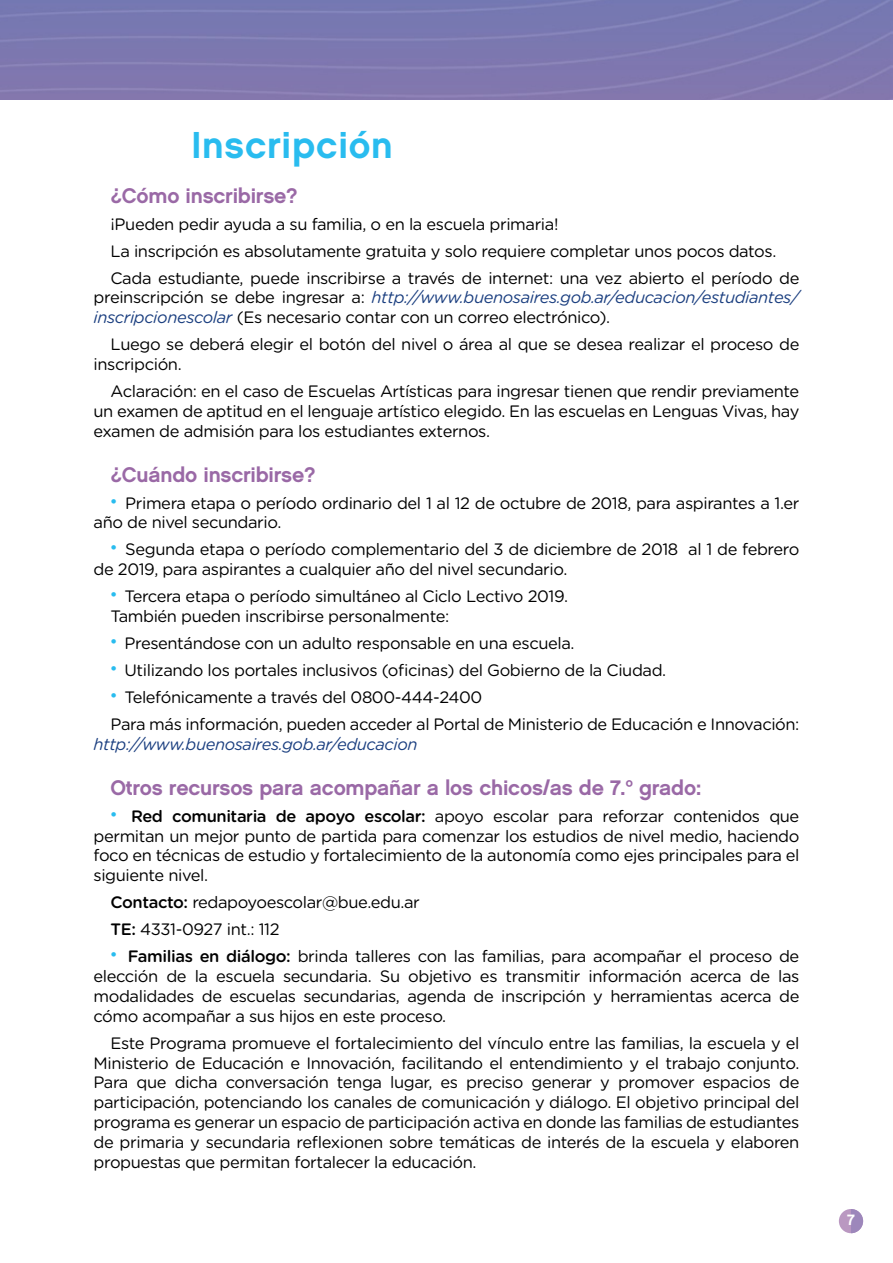
<style>
.page{position:relative;width:893px;height:1263px;background:#fff}
.page>*{position:absolute;margin:0;border:0;box-sizing:border-box;transform-origin:0 0}
.t1{font:37.5px "Chalet New York Nineteen Sixty";letter-spacing:.02em;color:#29bcef}
.t2{font:21px "Chalet New York Nineteen Sixty";letter-spacing:-.01em;color:#9a69a6}
.t3{font:16.5px/19.8px "Gotham Rounded";letter-spacing:-.025em;color:#000}
.t4{font:italic 16.5px "Gotham Rounded";letter-spacing:-.025em;color:#1b3f80}
.t5{font:15px "Chalet New York Nineteen Sixty";color:#fff}
.s1{font-style:italic;color:#1b3f80}
.s2{font-family:"Chalet New York Nineteen Sixty";font-size:21px;color:#29bcef}
.s3{font-weight:500}
</style>
<div class="page">
<div style="left:839px;top:1209px;width:24px;height:24px;background:#ba98c1;border-radius:50%"></div>
<svg style="left:851px;top:1209px;width:12px;height:24px"></svg>
<h1 class="t1" style="left:191px;top:122px;width:203px">Inscripción</h1>
<p class="t2" style="left:111px;top:183px;width:189px">¿Cómo inscribirse?</p>
<p class="t3" style="left:111px;top:210px;width:690px;line-height:27px">¡Pueden pedir ayuda a su familia, o en la escuela primaria!<br>La inscripción es absolutamente gratuita y solo requiere completar unos pocos datos.<br>Cada estudiante, puede inscribirse a través de internet: una vez abierto el período de</p>
<p class="t3" style="left:94px;top:287px;width:707px">preinscripción se debe ingresar a: <span class="s1">http://www.buenosaires.gob.ar/educacion/estudiantes/ inscripcionescolar</span> (Es necesario contar con un correo electrónico).</p>
<p class="t3" style="left:94px;top:334px;width:707px;text-indent:17px">Luego se deberá elegir el botón del nivel o área al que se desea realizar el proceso de inscripción.</p>
<p class="t3" style="left:94px;top:380px;width:707px;text-align:justify;text-indent:17px">Aclaración: en el caso de Escuelas Artísticas para ingresar tienen que rendir previamente un examen de aptitud en el lenguaje artístico elegido. En las escuelas en Lenguas Vivas, hay examen de admisión para los estudiantes externos.</p>
<p class="t2" style="left:111px;top:462px;width:207px">¿Cuándo inscribirse?</p>
<p class="t3" style="left:94px;top:492px;width:707px;text-indent:17px"><span class="s2">•</span> Primera etapa o período ordinario del 1 al 12 de octubre de 2018, para aspirantes a 1.er año de nivel secundario.</p>
<p class="t3" style="left:94px;top:539px;width:707px;text-indent:17px"><span class="s2">•</span> Segunda etapa o período complementario del 3 de diciembre de 2018 al 1 de febrero de 2019, para aspirantes a cualquier año del nivel secundario.</p>
<p class="t3" style="left:111px;top:586px;width:459px"><span class="s2">•</span> Tercera etapa o período simultáneo al Ciclo Lectivo 2019.<br>También pueden inscribirse personalmente:</p>
<p class="t3" style="left:111px;top:633px;width:465px"><span class="s2">•</span> Presentándose con un adulto responsable en una escuela.</p>
<p class="t3" style="left:111px;top:660px;width:557px"><span class="s2">•</span> Utilizando los portales inclusivos (oficinas) del Gobierno de la Ciudad.</p>
<p class="t3" style="left:111px;top:683px;width:690px;line-height:27px"><span class="s2">•</span> Telefónicamente a través del 0800-444-2400<br>Para más información, pueden acceder al Portal de Ministerio de Educación e Innovación:</p>
<p class="t4" style="left:94px;top:733px;width:326px">http://www.buenosaires.gob.ar/educacion</p>
<p class="t2" style="left:111px;top:775px;width:592px">Otros recursos para acompañar a los chicos/as de 7.º grado:</p>
<p class="t3" style="left:94px;top:805px;width:707px;text-align:justify;text-indent:17px"><span class="s2">•</span> <span class="s3">Red comunitaria de apoyo escolar:</span> apoyo escolar para reforzar contenidos que permitan un mejor punto de partida para comenzar los estudios de nivel medio, haciendo foco en técnicas de estudio y fortalecimiento de la autonomía como ejes principales para el siguiente nivel.</p>
<p class="t3" style="left:111px;top:888px;width:311px;line-height:27px"><span class="s3">Contacto:</span> redapoyoescolar@bue.edu.ar<br><span class="s3">TE:</span> 4331-0927 int.: 112</p>
<p class="t3" style="left:94px;top:946px;width:707px;text-align:justify;text-indent:17px"><span class="s2">•</span> <span class="s3">Familias en diálogo:</span> brinda talleres con las familias, para acompañar el proceso de elección de la escuela secundaria. Su objetivo es transmitir información acerca de las modalidades de escuelas secundarias, agenda de inscripción y herramientas acerca de cómo acompañar a sus hijos en este proceso.</p>
<p class="t3" style="left:94px;top:1032px;width:707px;text-align:justify;text-indent:17px">Este Programa promueve el fortalecimiento del vínculo entre las familias, la escuela y el Ministerio de Educación e Innovación, facilitando el entendimiento y el trabajo conjunto.<br>Para que dicha conversación tenga lugar, es preciso generar y promover espacios de participación, potenciando los canales de comunicación y diálogo. El objetivo principal del programa es generar un espacio de participación activa en donde las familias de estudiantes de primaria y secundaria reflexionen sobre temáticas de interés de la escuela y elaboren propuestas que permitan fortalecer la educación.</p>
<p class="t5" style="left:847px;top:1211px;width:9px">7</p>
</div>
